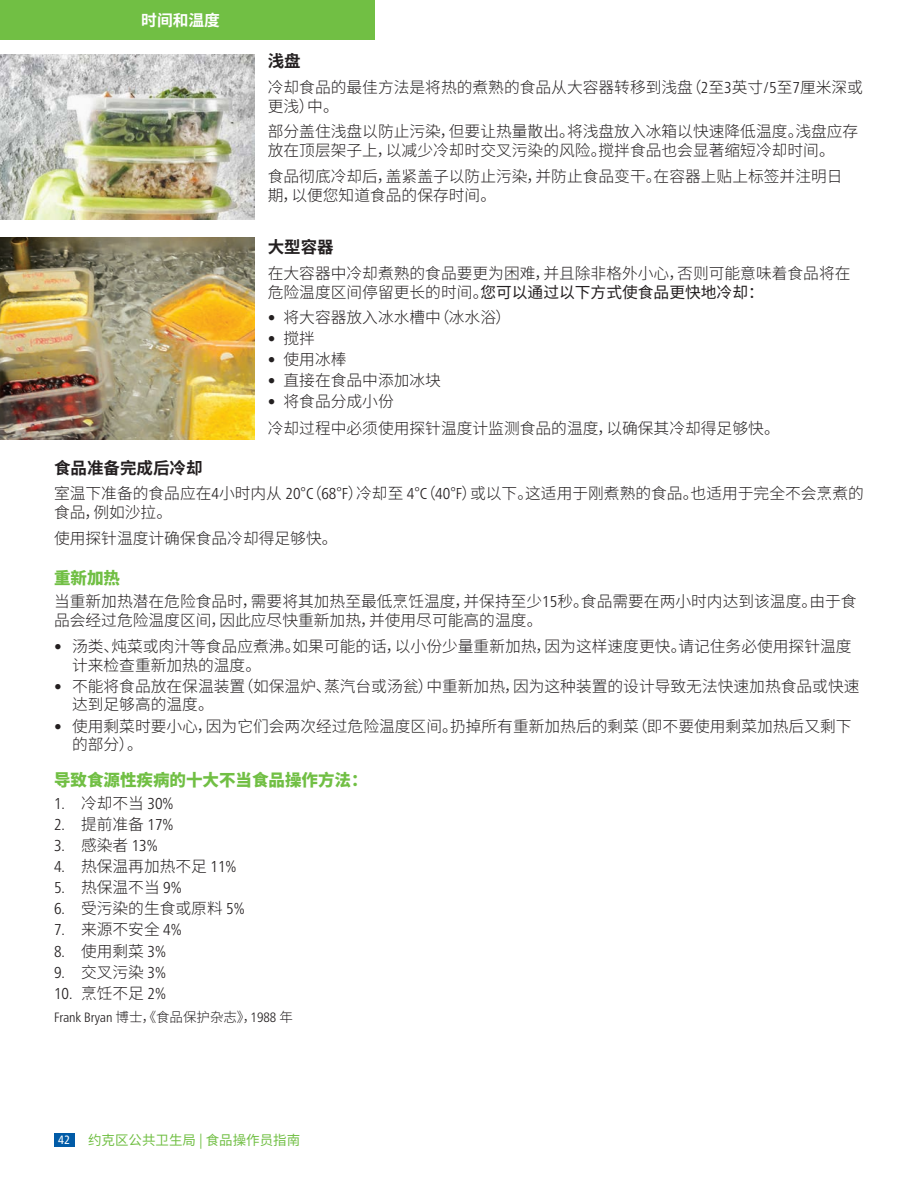
<style>
.page{position:relative;width:918px;height:1188px;background:#fff}
.page>*{position:absolute;margin:0;border:0;box-sizing:border-box;transform-origin:0 0}
.S1{font:900 16.5px "Noto Sans CJ Ksc";color:#71bf44}
.Body{font:700 16.5px "Noto Sans CJ Ksc";color:#231f20}
.S2{font:700 16.5px "Noto Sans CJ Ksc";color:#231f20}
.Body-2{font:300 15.75px/18.9px "Noto Sans CJ Ksc";color:#231f20}
.Bullets{font:300 15.75px/18.9px "Noto Sans CJ Ksc";color:#231f20}
.Numbered{font:300 condensed 15.75px "Frutiger Neue LT Pro";color:#231f20}
.Numbered-2{font:300 15.75px "Noto Sans CJ Ksc";color:#231f20}
.t1{font:700 15.75px "Noto Sans CJ Ksc";color:#fff}
.Body-3{font:300 condensed 13.5px "Frutiger Neue LT Pro";color:#231f20}
.t2{font:13.5px "Noto Sans CJ Ksc";color:#71bf44}
.t3{font:condensed 12px "Frutiger Neue LT Pro";color:#fff}
.s1{font-family:"Frutiger Neue LT Pro";font-stretch:condensed}
.s2{font-weight:400}
.s3{font-family:"Noto Sans CJ Ksc";font-stretch:normal}
</style>
<div class="page">
<div style="left:0;top:0;width:375px;height:39px;background:#71bf44"></div>
<img style="left:0;top:54px;width:254px;height:165px">
<img style="left:0;top:237px;width:254px;height:203px">
<div style="left:54px;top:1133px;width:20px;height:14px;background:#015ba7"></div>
<p class="t1" style="left:141px;top:11px;width:80px">时间和温度</p>
<h3 class="S2" style="left:268px;top:52px;width:34px">浅盘</h3>
<p class="Body-2" style="left:268px;top:78px;width:597px">冷却食品的最佳方法是将热的煮熟的食品从大容器转移到浅盘（<span class="s1">2</span>至<span class="s1">3</span>英寸<span class="s1">/5</span>至<span class="s1">7</span>厘米深或更浅）中。</p>
<p class="Body-2" style="left:268px;top:122px;width:592px">部分盖住浅盘以防止污染，但要让热量散出。将浅盘放入冰箱以快速降低温度。浅盘应存放在顶层架子上，以减少冷却时交叉污染的风险。搅拌食品也会显著缩短冷却时间。</p>
<p class="Body-2" style="left:268px;top:167px;width:576px">食品彻底冷却后，盖紧盖子以防止污染，并防止食品变干。在容器上贴上标签并注明日期，以便您知道食品的保存时间。</p>
<h3 class="S2" style="left:268px;top:238px;width:67px">大型容器</h3>
<p class="Body-2" style="left:268px;top:264px;width:584px">在大容器中冷却煮熟的食品要更为困难，并且除非格外小心，否则可能意味着食品将在危险温度区间停留更长的时间。<span class="s2">您可以通过以下方式使食品更快地冷却：</span></p>
<p class="Bullets" style="left:268px;top:308px;width:245px"><span class="s1">•</span> 将大容器放入冰水槽中（冰水浴）</p>
<p class="Bullets" style="left:268px;top:329px;width:49px"><span class="s1">•</span> 搅拌</p>
<p class="Bullets" style="left:268px;top:350px;width:80px"><span class="s1">•</span> 使用冰棒</p>
<p class="Bullets" style="left:268px;top:372px;width:175px"><span class="s1">•</span> 直接在食品中添加冰块</p>
<p class="Bullets" style="left:268px;top:393px;width:127px"><span class="s1">•</span> 将食品分成小份</p>
<p class="Body-2" style="left:268px;top:419px;width:514px">冷却过程中必须使用探针温度计监测食品的温度，以确保其冷却得足够快。</p>
<p class="Body" style="left:54px;top:458px;width:150px">食品准备完成后冷却</p>
<p class="Body-2" style="left:54px;top:484px;width:811px">室温下准备的食品应在<span class="s1">4</span>小时内从 <span class="s1">20</span>°<span class="s1">C</span>（<span class="s1">68</span>°<span class="s1">F</span>）冷却至 <span class="s1">4</span>°<span class="s1">C</span>（<span class="s1">40</span>°<span class="s1">F</span>）或以下。这适用于刚煮熟的食品。也适用于完全不会烹煮的食品，例如沙拉。</p>
<p class="Body-2" style="left:54px;top:529px;width:285px">使用探针温度计确保食品冷却得足够快。</p>
<h2 class="S1" style="left:54px;top:569px;width:67px">重新加热</h2>
<p class="Body-2" style="left:54px;top:592px;width:804px">当重新加热潜在危险食品时，需要将其加热至最低烹饪温度，并保持至少<span class="s1">15</span>秒。食品需要在两小时内达到该温度。由于食品会经过危险温度区间，因此应尽快重新加热，并使用尽可能高的温度。</p>
<p class="Bullets" style="left:72px;top:637px;width:781px;text-indent:-18px"><span class="s1">•</span> 汤类、炖菜或肉汁等食品应煮沸。如果可能的话，以小份少量重新加热，因为这样速度更快。请记住务必使用探针温度计来检查重新加热的温度。</p>
<p class="Bullets" style="left:72px;top:677px;width:789px;text-indent:-18px"><span class="s1">•</span> 不能将食品放在保温装置（如保温炉、蒸汽台或汤瓮）中重新加热，因为这种装置的设计导致无法快速加热食品或快速达到足够高的温度。</p>
<p class="Bullets" style="left:72px;top:717px;width:781px;text-indent:-18px"><span class="s1">•</span> 使用剩菜时要小心，因为它们会两次经过危险温度区间。扔掉所有重新加热后的剩菜（即不要使用剩菜加热后又剩下的部分）。</p>
<h2 class="S1" style="left:54px;top:771px;width:315px">导致食源性疾病的十大不当食品操作方法：</h2>
<p class="Numbered" style="left:54px;top:794px;width:121px">1. <span class="s3">冷却不当</span> 30%</p>
<p class="Numbered" style="left:54px;top:815px;width:121px">2. <span class="s3">提前准备</span> 17%</p>
<p class="Numbered" style="left:54px;top:836px;width:105px">3. <span class="s3">感染者</span> 13%</p>
<p class="Numbered-2" style="left:54px;top:858px;width:184px"><span class="s1">4.</span> 热保温再加热不足 <span class="s1">11%</span></p>
<p class="Numbered-2" style="left:54px;top:879px;width:129px"><span class="s1">5.</span> 热保温不当 <span class="s1">9%</span></p>
<p class="Numbered-2" style="left:54px;top:900px;width:192px"><span class="s1">6.</span> 受污染的生食或原料 <span class="s1">5%</span></p>
<p class="Numbered-2" style="left:54px;top:921px;width:129px"><span class="s1">7.</span> 来源不安全 <span class="s1">4%</span></p>
<p class="Numbered" style="left:54px;top:942px;width:114px">8. <span class="s3">使用剩菜</span> 3%</p>
<p class="Numbered" style="left:54px;top:963px;width:114px">9. <span class="s3">交叉污染</span> 3%</p>
<p class="Numbered" style="left:54px;top:984px;width:114px">10. <span class="s3">烹饪不足</span> 2%</p>
<p class="Body-3" style="left:54px;top:1009px;width:240px">Frank Bryan <span class="s3">博士，《食品保护杂志》，</span>1988 <span class="s3">年</span></p>
<p class="t3" style="left:58px;top:1133px;width:13px">42</p>
<p class="t2" style="left:88px;top:1132px;width:214px">约克区公共卫生局 | 食品操作员指南</p>
</div>
